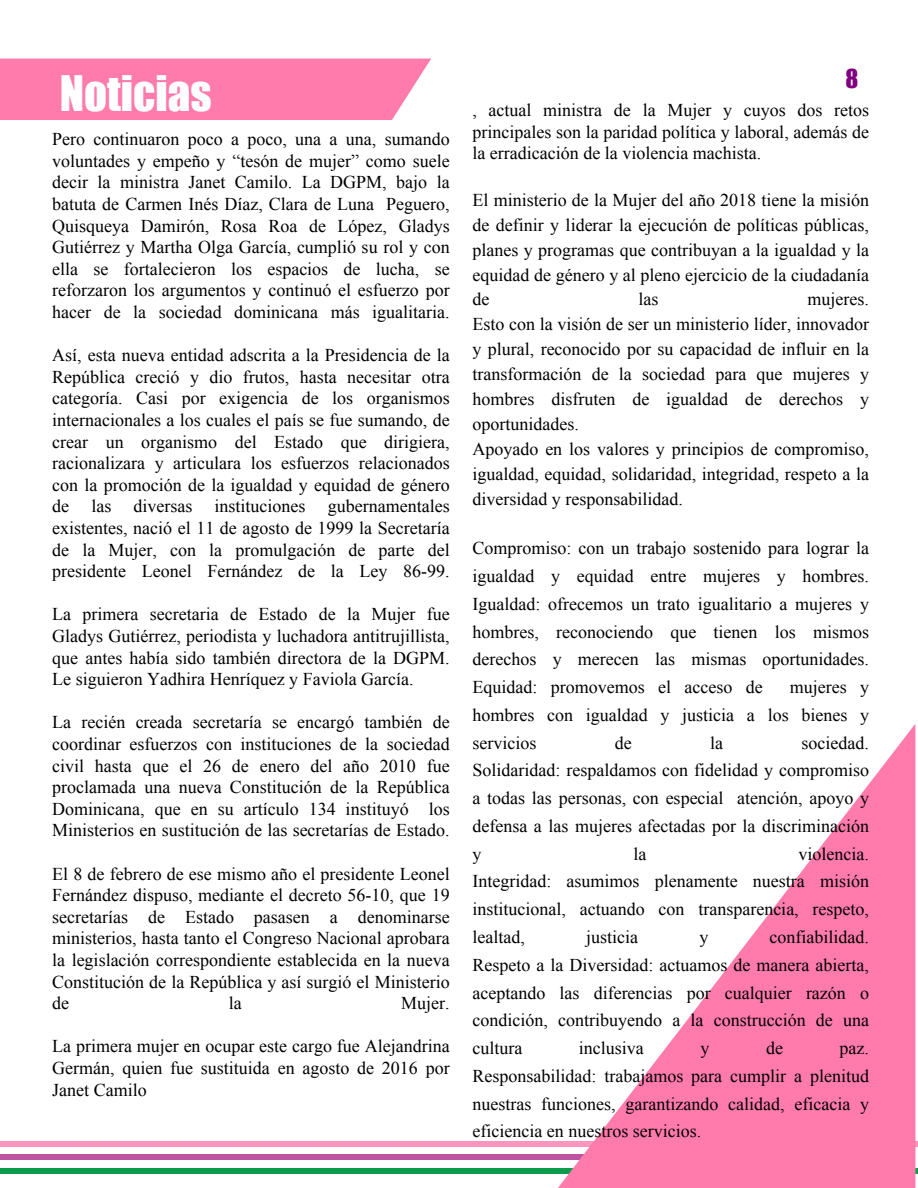
<style>
.page{position:relative;width:918px;height:1188px;background:#fff}
.page>*{position:absolute;margin:0;border:0;box-sizing:border-box;transform-origin:0 0}
.t1{font:45px "Impact";color:#fff}
.t2{font:24px "Impact";color:#800080}
.t3{font:18px/21.6px "Iskoola Pota";color:#000;text-align:justify}
</style>
<div class="page">
<div style="left:0;top:1168px;width:918px;height:6px;background:#0d9b4c"></div>
<div style="left:0;top:1154px;width:866px;height:6px;background:#bc549f"></div>
<div style="left:0;top:1141px;width:918px;height:6px;background:#ff95bd"></div>
<svg style="left:558px;top:724px;width:357px;height:464px"></svg>
<div style="left:0;top:59px;width:431px;height:61px;background:#ff7bac"></div>
<h1 class="t1" style="left:60px;top:59px;width:153px">Noticias</h1>
<p class="t3" style="left:52px;top:128px;width:399px">Pero continuaron poco a poco, una a una, sumando voluntades y empeño y “tesón de mujer” como suele decir la ministra Janet Camilo. La DGPM, bajo la batuta de Carmen Inés Díaz, Clara de Luna Peguero, Quisqueya Damirón, Rosa Roa de López, Gladys Gutiérrez y Martha Olga García, cumplió su rol y con ella se fortalecieron los espacios de lucha, se reforzaron los argumentos y continuó el esfuerzo por hacer de la sociedad dominicana más igualitaria.</p>
<p class="t3" style="left:52px;top:344px;width:399px">Así, esta nueva entidad adscrita a la Presidencia de la República creció y dio frutos, hasta necesitar otra categoría. Casi por exigencia de los organismos internacionales a los cuales el país se fue sumando, de crear un organismo del Estado que dirigiera, racionalizara y articulara los esfuerzos relacionados con la promoción de la igualdad y equidad de género de las diversas instituciones gubernamentales existentes, nació el 11 de agosto de 1999 la Secretaría de la Mujer, con la promulgación de parte del presidente Leonel Fernández de la Ley 86-99.</p>
<p class="t3" style="left:52px;top:604px;width:399px">La primera secretaria de Estado de la Mujer fue Gladys Gutiérrez, periodista y luchadora antitrujillista, que antes había sido también directora de la DGPM.<br>Le siguieron Yadhira Henríquez y Faviola García.</p>
<p class="t3" style="left:52px;top:712px;width:399px">La recién creada secretaría se encargó también de coordinar esfuerzos con instituciones de la sociedad civil hasta que el 26 de enero del año 2010 fue proclamada una nueva Constitución de la República Dominicana, que en su artículo 134 instituyó los Ministerios en sustitución de las secretarías de Estado.</p>
<p class="t3" style="left:52px;top:863px;width:399px">El 8 de febrero de ese mismo año el presidente Leonel Fernández dispuso, mediante el decreto 56-10, que 19 secretarías de Estado pasasen a denominarse ministerios, hasta tanto el Congreso Nacional aprobara la legislación correspondiente establecida en la nueva Constitución de la República y así surgió el Ministerio de</p>
<p class="t3" style="left:229px;top:992px;width:14px">la</p>
<p class="t3" style="left:401px;top:992px;width:50px">Mujer.</p>
<p class="t3" style="left:52px;top:1036px;width:399px">La primera mujer en ocupar este cargo fue Alejandrina Germán, quien fue sustituida en agosto de 2016 por Janet Camilo</p>
<h2 class="t2" style="left:846px;top:60px;width:14px">8</h2>
<p class="t3" style="left:472px;top:99px;width:398px">, actual ministra de la Mujer y cuyos dos retos principales son la paridad política y laboral, además de la erradicación de la violencia machista.</p>
<p class="t3" style="left:472px;top:187px;width:398px;line-height:24.9px">El ministerio de la Mujer del año 2018 tiene la misión de definir y liderar la ejecución de políticas públicas, planes y programas que contribuyan a la igualdad y la equidad de género y al pleno ejercicio de la ciudadanía de</p>
<p class="t3" style="left:472px;top:287px;width:398px;line-height:24.9px;text-align:left;text-indent:335px">mujeres.<br>Esto con la visión de ser un ministerio líder, innovador y plural, reconocido por su capacidad de influir en la transformación de la sociedad para que mujeres y hombres disfruten de igualdad de derechos y oportunidades.<br>Apoyado en los valores y principios de compromiso, igualdad, equidad, solidaridad, integridad, respeto a la diversidad y responsabilidad.</p>
<p class="t3" style="left:472px;top:534px;width:398px;line-height:27.8px">Compromiso: con un trabajo sostenido para lograr la igualdad y equidad entre mujeres y hombres.<br>Igualdad: ofrecemos un trato igualitario a mujeres y hombres, reconociendo que tienen los mismos derechos y merecen las mismas oportunidades.<br>Equidad: promovemos el acceso de</p>
<p class="t3" style="left:639px;top:289px;width:21px">las</p>
<p class="t3" style="left:472px;top:673px;width:398px;line-height:27.8px;text-indent:317px">mujeres y hombres con igualdad y justicia a los bienes y servicios</p>
<p class="t3" style="left:472px;top:729px;width:398px;line-height:27.8px;text-indent:329px">sociedad.<br>Solidaridad: respaldamos con fidelidad y compromiso a todas las personas, con especial atención, apoyo y defensa a las mujeres afectadas por la discriminación y</p>
<p class="t3" style="left:615px;top:732px;width:18px">de</p>
<p class="t3" style="left:710px;top:732px;width:14px">la</p>
<p class="t3" style="left:472px;top:840px;width:398px;line-height:27.8px;text-indent:326px">violencia.<br>Integridad: asumimos plenamente nuestra misión institucional, actuando con transparencia, respeto, lealtad,</p>
<p class="t3" style="left:634px;top:843px;width:14px">la</p>
<p class="t3" style="left:586px;top:926px;width:54px">justicia</p>
<p class="t3" style="left:699px;top:926px;width:10px">y</p>
<p class="t3" style="left:472px;top:923px;width:398px;line-height:27.8px;text-indent:297px">confiabilidad.<br>Respeto a la Diversidad: actuamos de manera abierta, aceptando las diferencias por cualquier razón o condición, contribuyendo a la construcción de una cultura</p>
<p class="t3" style="left:579px;top:1037px;width:66px">inclusiva</p>
<p class="t3" style="left:701px;top:1037px;width:10px">y</p>
<p class="t3" style="left:766px;top:1037px;width:18px">de</p>
<p class="t3" style="left:472px;top:1034px;width:398px;line-height:27.8px;text-indent:367px">paz.<br>Responsabilidad: trabajamos para cumplir a plenitud nuestras funciones, garantizando calidad, eficacia y eficiencia en nuestros servicios.</p>
</div>
